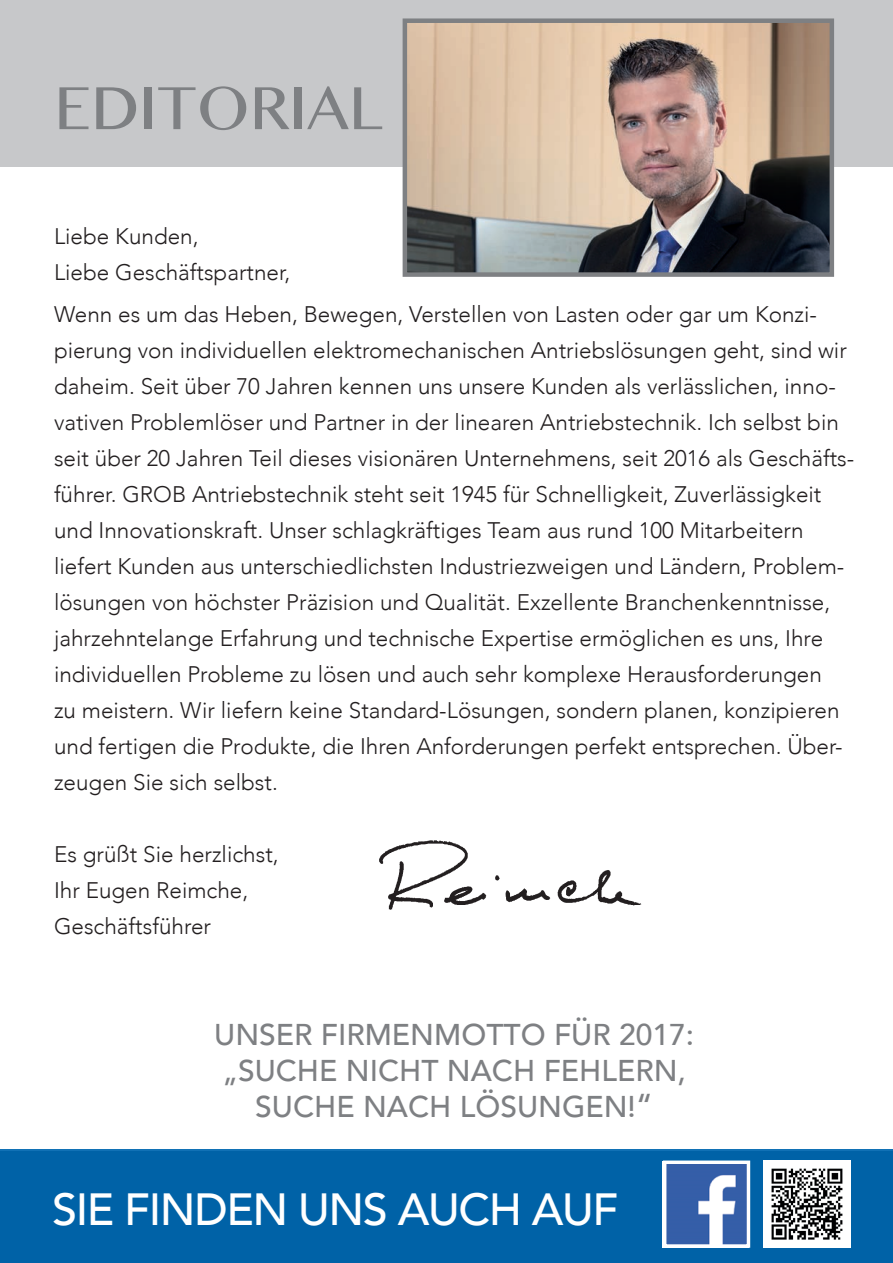
<style>
.page{position:relative;width:893px;height:1263px;background:#fff}
.page>*{position:absolute;margin:0;border:0;box-sizing:border-box;transform-origin:0 0}
.t1{font:54px "Bangla MN";color:#7e8083}
.t2{font:500 45px "Avenir";letter-spacing:-.03em;color:#fff}
.t3{font:500 30px/36px "Avenir";color:#7e8083;text-align:center}
.t4{font:300 22.5px/36px "Avenir";color:#231f20}
.s1{font-size:33px}
</style>
<div class="page">
<div style="left:0;top:1150px;width:893px;height:113px;background:#0062a7"></div>
<hr style="left:0;top:1149px;width:893px;height:2px;background:#1171b5">
<div style="left:0;top:0;width:893px;height:167px;background:#c7c8ca"></div>
<img style="left:379px;top:840px;width:263px;height:70px">
<img style="left:408px;top:23px;width:421px;height:249px">
<div style="left:403px;top:18px;width:431px;height:259px;border:4px solid #7e8083"></div>
<img style="left:763px;top:1160px;width:87px;height:88px">
<img style="left:667px;top:1164px;width:79px;height:80px">
<div style="left:663px;top:1160px;width:87px;height:88px;border:3px solid #fff"></div>
<h1 class="t1" style="left:54px;top:68px;width:330px">EDITORIAL</h1>
<p class="t4" style="left:54px;top:218px;width:238px">Liebe Kunden,<br>Liebe Geschäftspartner,</p>
<p class="t4" style="left:54px;top:296px;width:802px">Wenn es um das Heben, Bewegen, Verstellen von Lasten oder gar um Konzi&shy;pierung von individuellen elektromechanischen Antriebslösungen geht, sind wir daheim. Seit über 70 Jahren kennen uns unsere Kunden als verlässlichen, inno&shy;vativen Problemlöser und Partner in der linearen Antriebstechnik. Ich selbst bin seit über 20 Jahren Teil dieses visionären Unternehmens, seit 2016 als Geschäfts&shy;führer. GROB Antriebstechnik steht seit 1945 für Schnelligkeit, Zuverlässigkeit und Innovationskraft. Unser schlagkräftiges Team aus rund 100 Mitarbeitern liefert Kunden aus unterschiedlichsten Industriezweigen und Ländern, Problem&shy;lösungen von höchster Präzision und Qualität. Exzellente Branchenkenntnisse, jahrzehntelange Erfahrung und technische Expertise ermöglichen es uns, Ihre individuellen Probleme zu lösen und auch sehr komplexe Herausforderungen<br>zu meistern. Wir liefern keine Standard-Lösungen, sondern planen, konzipieren und fertigen die Produkte, die Ihren Anforderungen perfekt entsprechen. Über&shy;zeugen Sie sich selbst.</p>
<p class="t4" style="left:54px;top:836px;width:226px">Es grüßt Sie herzlichst,<br>Ihr Eugen Reimche,<br>Geschäftsführer</p>
<h3 class="t3" style="left:214px;top:1015px;width:481px">UNSER FIRMENMOTTO FÜR 2017: „SUCHE NICHT NACH FEHLERN,<br>SUCHE NACH LÖSUNGEN!<span class="s1">“</span></h3>
<h2 class="t2" style="left:52px;top:1170px;width:568px">SIE FINDEN UNS AUCH AUF</h2>
</div>
